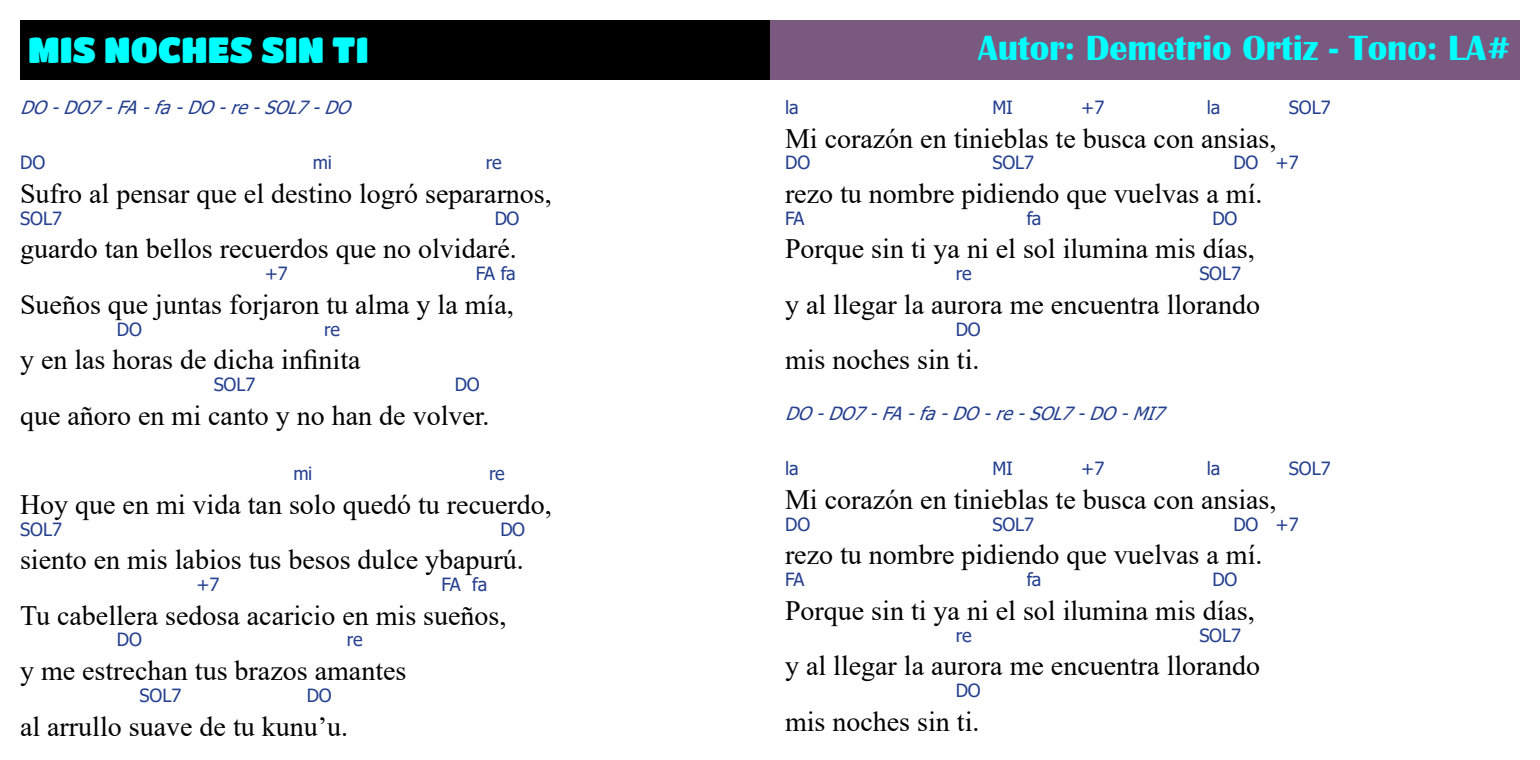
<style>
.page{position:relative;width:1540px;height:760px;background:#fff}
.page>*{position:absolute;margin:0;border:0;box-sizing:border-box;transform-origin:0 0}
.t1{font:700 36px "Britannic";color:#0ff}
.t2{font:36px "Titan One";color:#0ff}
.t3{font:28px "Times New Roman";color:#000}
.t4{font:18.2px "Tahoma";letter-spacing:-.01em;color:#25408f}
.t5{font:italic 18.2px "Tahoma";color:#25408f}
</style>
<div class="page">
<div style="left:20px;top:20px;width:750px;height:60px;background:#000"></div>
<div style="left:770px;top:20px;width:750px;height:60px;background:#7a5980"></div>
<p class="t2" style="left:28px;top:28px;width:342px">MIS NOCHES SIN TI</p>
<p class="t1" style="left:978px;top:28px;width:535px">Autor: Demetrio Ortiz - Tono: LA#</p>
<p class="t5" style="left:20px;top:95px;width:341px">DO-DO7-FA-fa-DO-re-SOL7-DO</p>
<p class="t4" style="left:785px;top:95px;width:15px">la</p>
<p class="t4" style="left:992px;top:95px;width:22px">MI</p>
<p class="t4" style="left:1081px;top:95px;width:25px">+7</p>
<p class="t4" style="left:1207px;top:95px;width:15px">la</p>
<p class="t4" style="left:1289px;top:95px;width:43px">SOL7</p>
<p class="t3" style="left:785px;top:118px;width:493px">Mi corazón en tinieblas te busca con ansias,</p>
<p class="t4" style="left:785px;top:151px;width:27px">DO</p>
<p class="t4" style="left:993px;top:151px;width:43px">SOL7</p>
<p class="t4" style="left:1234px;top:151px;width:67px">DO +7</p>
<p class="t3" style="left:785px;top:174px;width:479px">rezo tu nombre pidiendo que vuelvas a mí.</p>
<p class="t4" style="left:785px;top:206px;width:21px">FA</p>
<p class="t4" style="left:1027px;top:206px;width:16px">fa</p>
<p class="t4" style="left:1212px;top:206px;width:26px">DO</p>
<p class="t3" style="left:785px;top:229px;width:471px">Porque sin ti ya ni el sol ilumina mis días,</p>
<p class="t4" style="left:956px;top:261px;width:17px">re</p>
<p class="t4" style="left:1200px;top:261px;width:43px">SOL7</p>
<p class="t3" style="left:785px;top:285px;width:477px">y al llegar la aurora me encuentra llorando</p>
<p class="t4" style="left:956px;top:317px;width:26px">DO</p>
<p class="t3" style="left:785px;top:340px;width:196px">mis noches sin ti.</p>
<p class="t5" style="left:785px;top:401px;width:389px">DO-DO7-FA-fa-DO-re-SOL7-DO-MI7</p>
<p class="t4" style="left:20px;top:151px;width:27px">DO</p>
<p class="t4" style="left:313px;top:151px;width:21px">mi</p>
<p class="t4" style="left:486px;top:151px;width:17px">re</p>
<p class="t3" style="left:20px;top:174px;width:533px">Sufro al pensar que el destino logró separarnos,</p>
<p class="t4" style="left:20px;top:206px;width:44px">SOL7</p>
<p class="t4" style="left:495px;top:206px;width:26px">DO</p>
<p class="t3" style="left:20px;top:229px;width:498px">guardo tan bellos recuerdos que no olvidaré.</p>
<p class="t4" style="left:265px;top:261px;width:24px">+7</p>
<p class="t4" style="left:476px;top:261px;width:42px">FA fa</p>
<p class="t3" style="left:20px;top:285px;width:495px">Sueños que juntas forjaron tu alma y la mía,</p>
<p class="t4" style="left:117px;top:317px;width:27px">DO</p>
<p class="t4" style="left:324px;top:317px;width:17px">re</p>
<p class="t3" style="left:20px;top:340px;width:342px">y en las horas de dicha infinita</p>
<p class="t4" style="left:214px;top:372px;width:43px">SOL7</p>
<p class="t4" style="left:455px;top:372px;width:26px">DO</p>
<p class="t3" style="left:20px;top:396px;width:471px">que añoro en mi canto y no han de volver.</p>
<p class="t4" style="left:293px;top:461px;width:21px">mi</p>
<p class="t4" style="left:489px;top:461px;width:17px">re</p>
<p class="t3" style="left:20px;top:485px;width:533px">Hoy que en mi vida tan solo quedó tu recuerdo,</p>
<p class="t4" style="left:20px;top:517px;width:44px">SOL7</p>
<p class="t4" style="left:501px;top:517px;width:26px">DO</p>
<p class="t3" style="left:20px;top:540px;width:505px">siento en mis labios tus besos dulce ybapurú.</p>
<p class="t4" style="left:197px;top:572px;width:24px">+7</p>
<p class="t4" style="left:442px;top:572px;width:47px">FA fa</p>
<p class="t3" style="left:20px;top:596px;width:488px">Tu cabellera sedosa acaricio en mis sueños,</p>
<p class="t4" style="left:117px;top:628px;width:27px">DO</p>
<p class="t4" style="left:347px;top:628px;width:17px">re</p>
<p class="t3" style="left:20px;top:651px;width:388px">y me estrechan tus brazos amantes</p>
<p class="t4" style="left:140px;top:683px;width:43px">SOL7</p>
<p class="t4" style="left:307px;top:683px;width:27px">DO</p>
<p class="t3" style="left:20px;top:706px;width:330px">al arrullo suave de tu kunu’u.</p>
<p class="t4" style="left:785px;top:457px;width:15px">la</p>
<p class="t4" style="left:992px;top:457px;width:22px">MI</p>
<p class="t4" style="left:1081px;top:457px;width:25px">+7</p>
<p class="t4" style="left:1207px;top:457px;width:15px">la</p>
<p class="t4" style="left:1289px;top:457px;width:43px">SOL7</p>
<p class="t3" style="left:785px;top:480px;width:493px">Mi corazón en tinieblas te busca con ansias,</p>
<p class="t4" style="left:785px;top:512px;width:27px">DO</p>
<p class="t4" style="left:993px;top:512px;width:43px">SOL7</p>
<p class="t4" style="left:1234px;top:512px;width:67px">DO +7</p>
<p class="t3" style="left:785px;top:535px;width:479px">rezo tu nombre pidiendo que vuelvas a mí.</p>
<p class="t4" style="left:785px;top:567px;width:21px">FA</p>
<p class="t4" style="left:1027px;top:567px;width:16px">fa</p>
<p class="t4" style="left:1212px;top:567px;width:26px">DO</p>
<p class="t3" style="left:785px;top:591px;width:471px">Porque sin ti ya ni el sol ilumina mis días,</p>
<p class="t4" style="left:956px;top:623px;width:17px">re</p>
<p class="t4" style="left:1200px;top:623px;width:43px">SOL7</p>
<p class="t3" style="left:785px;top:646px;width:477px">y al llegar la aurora me encuentra llorando</p>
<p class="t4" style="left:956px;top:678px;width:26px">DO</p>
<p class="t3" style="left:785px;top:702px;width:196px">mis noches sin ti.</p>
</div>
